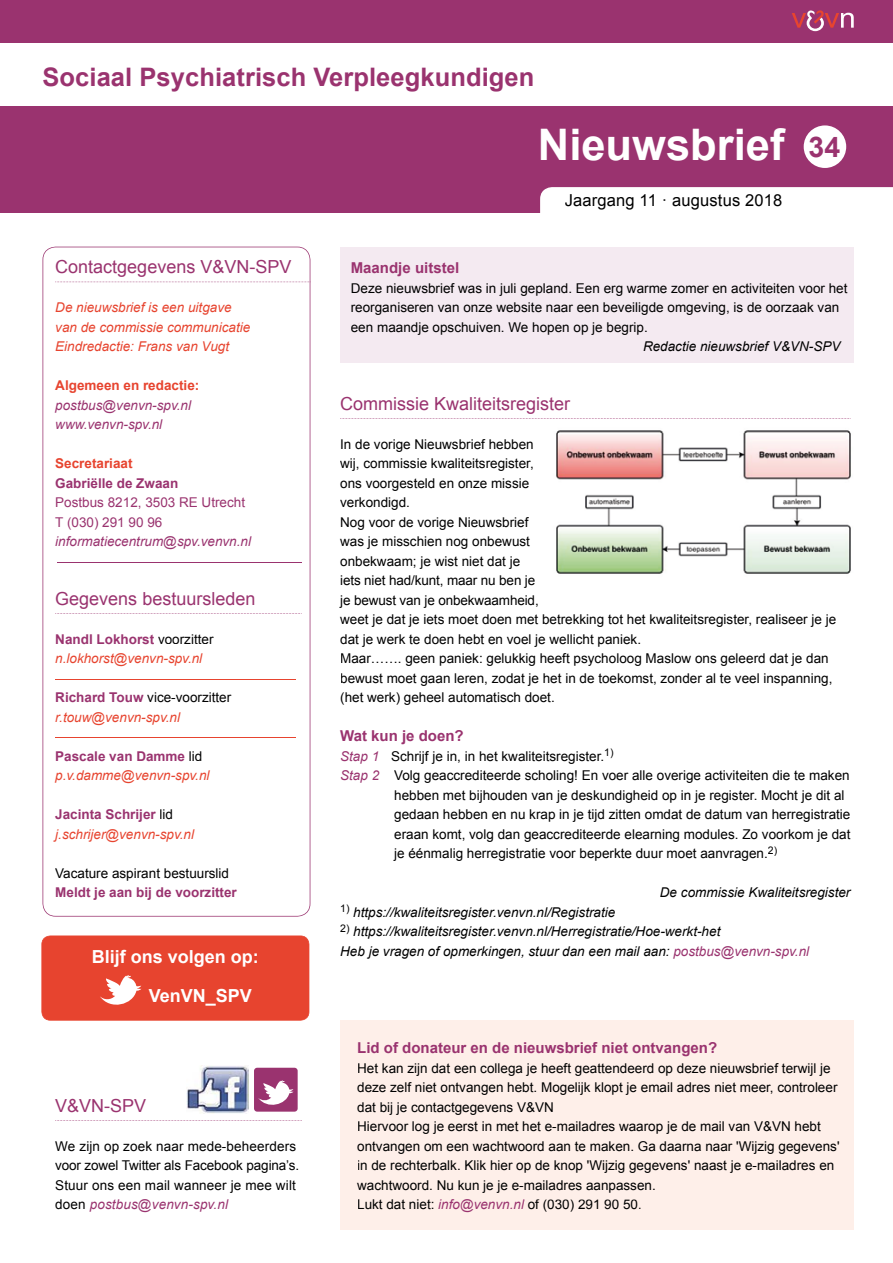
<style>
.page{position:relative;width:893px;height:1263px;background:#fff}
.page>*{position:absolute;margin:0;border:0;box-sizing:border-box;transform-origin:0 0}
.t1{font:700 43.5px "Arial";color:#fff}
.t2{font:700 28.5px "Arial";color:#9a336f}
.t3{font:700 25.5px "Arial";letter-spacing:.005em;color:#9a336f}
.t4{font:18px "Arial";color:#9a336f}
.t5{font:700 18px/39px "Arial";color:#fff}
.t6{font:16.5px "Arial";letter-spacing:.01em;color:#000}
.t7{font:700 15px "Arial";color:#9a336f}
.t8{font:13.5px/19.5px "Arial";color:#000}
.t9{font:italic 13.5px/19.5px "Arial";color:#e7442f}
.t10{font:italic 13.5px/19.5px "Arial";color:#000}
.t11{font:italic 13.5px/19.5px "Arial";color:#9a336f}
.t12{font:700 13.5px "Arial";color:#9a336f}
.t13{font:13.5px/19.5px "Arial";color:#9a336f}
.t14{font:700 13.5px "Arial";color:#e7442f}
.s1{font-weight:700;font-style:normal;color:#9a336f}
.s2{font-style:normal;color:#000}
.s3{font-style:italic;color:#9a336f}
.s4{color:#9a336f}
</style>
<div class="page">
<div style="left:340px;top:248px;width:514px;height:115px;background:#f4eaf1"></div>
<div style="left:340px;top:1020px;width:514px;height:210px;background:#feefe9"></div>
<svg style="left:340px;top:418px;width:510px;height:1px"></svg>
<div style="left:0;top:0;width:893px;height:43px;background:#9a336f"></div>
<div style="left:0;top:106px;width:893px;height:107px;background:#9a336f"></div>
<svg style="left:792px;top:10px;width:62px;height:21px"></svg>
<div style="left:540px;top:187px;width:353px;height:26px;background:#fff"></div>
<div style="left:565px;top:195px;width:217px;height:15px;background:#fff"></div>
<div style="left:804px;top:125px;width:42px;height:43px;background:#fff;border-radius:50%"></div>
<svg style="left:43px;top:247px;width:267px;height:670px"></svg>
<svg style="left:55px;top:282px;width:255px;height:1px"></svg>
<hr style="left:57px;top:562px;width:245px;height:1px;background:#9a336f">
<hr style="left:55px;top:679px;width:240px;height:1px;background:#e7442f">
<hr style="left:55px;top:737px;width:240px;height:1px;background:#e7442f">
<svg style="left:55px;top:1120px;width:247px;height:1px"></svg>
<svg style="left:254px;top:1068px;width:44px;height:44px"></svg>
<img style="left:186px;top:1066px;width:63px;height:47px">
<div style="left:41px;top:935px;width:268px;height:85px;background:#e7442f"></div>
<img style="left:556px;top:430px;width:295px;height:144px">
<h3 class="t3" style="left:43px;top:60px;width:493px">Sociaal Psychiatrisch Verpleegkundigen</h3>
<h1 class="t1" style="left:538px;top:115px;width:248px">Nieuwsbrief</h1>
<p class="t6" style="left:565px;top:190px;width:219px">Jaargang 11 · augustus 2018</p>
<h2 class="t2" style="left:808px;top:128px;width:33px">34</h2>
<h3 class="t4" style="left:55px;top:255px;width:238px">Contactgegevens V&amp;VN-SPV</h3>
<p class="t9" style="left:55px;top:298px;width:197px">De nieuwsbrief is een uitgave van de commissie communicatie<br>Eindredactie: Frans van Vugt</p>
<p class="t14" style="left:55px;top:376px;width:146px">Algemeen en redactie:</p>
<p class="t11" style="left:55px;top:395px;width:137px">postbus@venvn-spv.nl www.venvn-spv.nl</p>
<p class="t14" style="left:55px;top:454px;width:79px">Secretariaat</p>
<p class="t12" style="left:55px;top:474px;width:125px">Gabriëlle de Zwaan</p>
<p class="t13" style="left:55px;top:493px;width:191px">Postbus 8212, 3503 RE Utrecht<br>T (030) 291 90 96</p>
<p class="t11" style="left:55px;top:532px;width:197px">informatiecentrum@spv.venvn.nl</p>
<h3 class="t4" style="left:55px;top:586px;width:202px">Gegevens bestuursleden</h3>
<p class="t9" style="left:55px;top:629px;width:160px"><span class="s1">Nandl Lokhorst</span> <span class="s2">voorzitter </span>n.lokhorst@venvn-spv.nl</p>
<p class="t9" style="left:55px;top:688px;width:178px"><span class="s1">Richard Touw</span> <span class="s2">vice-voorzitter </span>r.touw@venvn-spv.nl</p>
<p class="t9" style="left:55px;top:746px;width:156px"><span class="s1">Pascale van Damme</span> <span class="s2">lid </span>p.v.damme@venvn-spv.nl</p>
<p class="t9" style="left:55px;top:805px;width:140px"><span class="s1">Jacinta Schrijer</span> <span class="s2">lid </span>j.schrijer@venvn-spv.nl</p>
<p class="t8" style="left:55px;top:863px;width:175px">Vacature aspirant bestuurslid</p>
<p class="t12" style="left:55px;top:883px;width:183px">Meldt je aan bij de voorzitter</p>
<h3 class="t5" style="left:149px;top:938px;width:112px;text-indent:-57px">Blijf ons volgen op:<br>VenVN_SPV</h3>
<h3 class="t4" style="left:55px;top:1093px;width:93px">V&amp;VN-SPV</h3>
<p class="t8" style="left:55px;top:1136px;width:245px">We zijn op zoek naar mede-beheerders voor zowel Twitter als Facebook pagina’s.<br>Stuur ons een mail wanneer je mee wilt doen <span class="s3">postbus@venvn-spv.nl</span></p>
<p class="t7" style="left:351px;top:258px;width:110px">Maandje uitstel</p>
<p class="t8" style="left:351px;top:278px;width:498px">Deze nieuwsbrief was in juli gepland. Een erg warme zomer en activiteiten voor het reorganiseren van onze website naar een beveiligde omgeving, is de oorzaak van een maandje opschuiven. We hopen op je begrip.</p>
<p class="t10" style="left:643px;top:337px;width:199px">Redactie nieuwsbrief V&amp;VN-SPV</p>
<h3 class="t4" style="left:340px;top:391px;width:232px">Commissie Kwaliteitsregister</h3>
<p class="t8" style="left:340px;top:434px;width:497px">In de vorige Nieuwsbrief hebben<br>wij, commissie kwaliteitsregister,<br>ons voorgesteld en onze missie<br>verkondigd.<br>Nog voor de vorige Nieuwsbrief<br>was je misschien nog onbewust<br>onbekwaam; je wist niet dat je<br>iets niet had/kunt, maar nu ben je<br>je bewust van je onbekwaamheid,<br>weet je dat je iets moet doen met betrekking tot het kwaliteitsregister, realiseer je je dat je werk te doen hebt en voel je wellicht paniek.<br>Maar……. geen paniek: gelukkig heeft psycholoog Maslow ons geleerd dat je dan bewust moet gaan leren, zodat je het in de toekomst, zonder al te veel inspanning, (het werk) geheel automatisch doet.</p>
<p class="t7" style="left:340px;top:726px;width:125px">Wat kun je doen?</p>
<p class="t8" style="left:340px;top:746px;width:275px"><span class="s3">Stap 1</span> Schrijf je in, in het kwaliteitsregister.<sup>1)</sup></p>
<p class="t8" style="left:340px;top:766px;width:511px"><span class="s3">Stap 2</span> Volg geaccrediteerde scholing! En voer alle overige activiteiten die te maken</p>
<p class="t8" style="left:394px;top:785px;width:452px">hebben met bijhouden van je deskundigheid op in je register. Mocht je dit al</p>
<p class="t8" style="left:394px;top:805px;width:458px">gedaan hebben en nu krap in je tijd zitten omdat de datum van herregistratie</p>
<p class="t8" style="left:394px;top:824px;width:458px">eraan komt, volg dan geaccrediteerde elearning modules. Zo voorkom je dat</p>
<p class="t8" style="left:394px;top:844px;width:385px">je éénmalig herregistratie voor beperkte duur moet aanvragen.<sup>2)</sup></p>
<p class="t10" style="left:660px;top:883px;width:192px">De commissie Kwaliteitsregister</p>
<p class="t10" style="left:340px;top:902px;width:277px"><sup>1)</sup> https://kwaliteitsregister.venvn.nl/Registratie</p>
<p class="t10" style="left:340px;top:922px;width:470px"><sup>2)</sup> https://kwaliteitsregister.venvn.nl/Herregistratie/Hoe-werkt-het<br>Heb je vragen of opmerkingen, stuur dan een mail aan: <span class="s4">postbus@venvn-spv.nl</span></p>
<p class="t7" style="left:357px;top:1038px;width:362px">Lid of donateur en de nieuwsbrief niet ontvangen?</p>
<p class="t8" style="left:357px;top:1058px;width:484px">Het kan zijn dat een collega je heeft geattendeerd op deze nieuwsbrief terwijl je deze zelf niet ontvangen hebt. Mogelijk klopt je email adres niet meer, controleer dat bij je contactgegevens V&amp;VN<br>Hiervoor log je eerst in met het e-mailadres waarop je de mail van V&amp;VN hebt ontvangen om een wachtwoord aan te maken. Ga daarna naar 'Wijzig gegevens' in de rechterbalk. Klik hier op de knop 'Wijzig gegevens' naast je e-mailadres en wachtwoord. Nu kun je je e-mailadres aanpassen.<br>Lukt dat niet: <span class="s3">info@venvn.nl</span> of (030) 291 90 50.</p>
</div>
